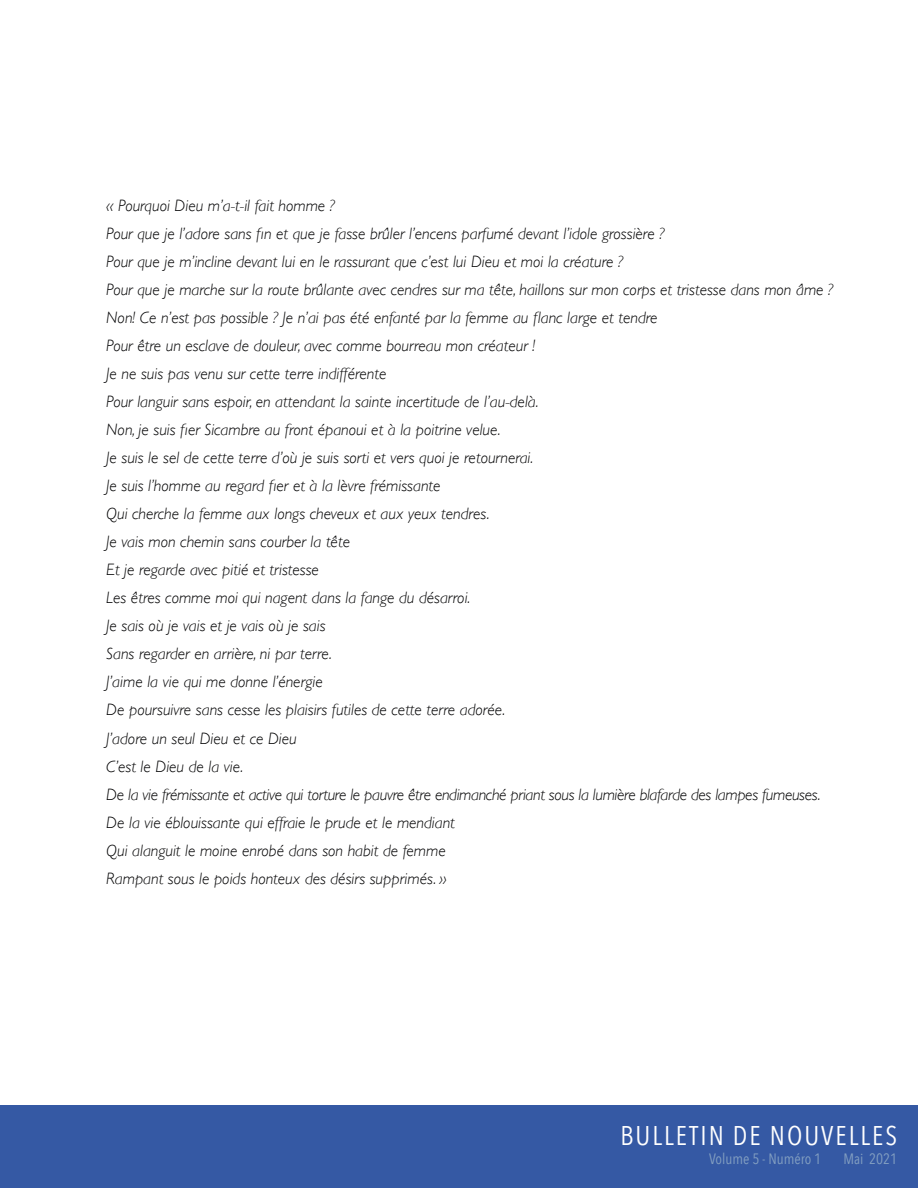
<style>
.page{position:relative;width:918px;height:1188px;background:#fff}
.page>*{position:absolute;margin:0;border:0;box-sizing:border-box;transform-origin:0 0}
.t1{font:27px "Avenir Next Condensed";letter-spacing:.075em;color:#fff}
.t2{font:italic 300 16.5px/28px "Gill Sans";color:#020203}
.t3{font:15px "Avenir Next Condensed";color:#839fc1}
</style>
<div class="page">
<div style="left:0;top:1106px;width:918px;height:82px;background:#3559a4"></div>
<p class="t2" style="left:106px;top:192px;width:728px">« Pourquoi Dieu m’a-t-il fait homme ?<br>Pour que je l’adore sans fin et que je fasse brûler l’encens parfumé devant l’idole grossière ?<br>Pour que je m’incline devant lui en le rassurant que c’est lui Dieu et moi la créature ?<br>Pour que je marche sur la route brûlante avec cendres sur ma tête, haillons sur mon corps et tristesse dans mon âme ?<br>Non! Ce n’est pas possible ? Je n’ai pas été enfanté par la femme au flanc large et tendre<br>Pour être un esclave de douleur, avec comme bourreau mon créateur !<br>Je ne suis pas venu sur cette terre indifférente<br>Pour languir sans espoir, en attendant la sainte incertitude de l’au-delà.<br>Non, je suis fier Sicambre au front épanoui et à la poitrine velue.<br>Je suis le sel de cette terre d’où je suis sorti et vers quoi je retournerai.<br>Je suis l’homme au regard fier et à la lèvre frémissante<br>Qui cherche la femme aux longs cheveux et aux yeux tendres.<br>Je vais mon chemin sans courber la tête<br>Et je regarde avec pitié et tristesse<br>Les êtres comme moi qui nagent dans la fange du désarroi.<br>Je sais où je vais et je vais où je sais<br>Sans regarder en arrière, ni par terre.<br>J’aime la vie qui me donne l’énergie<br>De poursuivre sans cesse les plaisirs futiles de cette terre adorée.<br>J’adore un seul Dieu et ce Dieu<br>C’est le Dieu de la vie.<br>De la vie frémissante et active qui torture le pauvre être endimanché priant sous la lumière blafarde des lampes fumeuses.<br>De la vie éblouissante qui effraie le prude et le mendiant<br>Qui alanguit le moine enrobé dans son habit de femme<br>Rampant sous le poids honteux des désirs supprimés. »</p>
<h1 class="t1" style="left:620px;top:1113px;width:278px">BULLETIN DE NOUVELLES</h1>
<p class="t3" style="left:709px;top:1146px;width:114px">Volume 5 - Numéro 1</p>
<p class="t3" style="left:843px;top:1146px;width:55px">Mai 2021</p>
</div>
